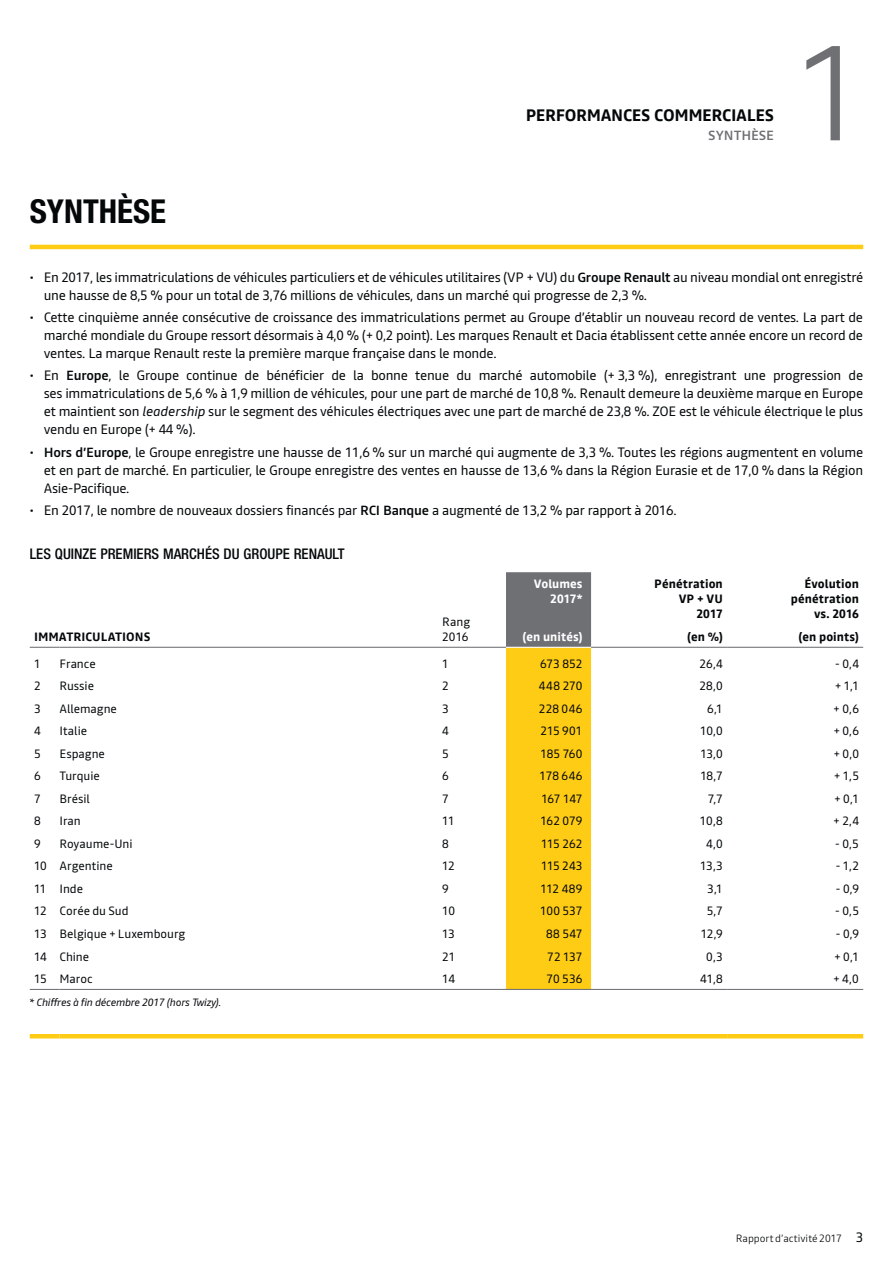
<style>
.page{position:relative;width:893px;height:1263px;background:#fff}
.page>*{position:absolute;margin:0;border:0;box-sizing:border-box;transform-origin:0 0}
.custom{font:300 135px "Read";color:#6e7074}
.t1{font:700 condensed 33px "Helvetica Neue LT Std";color:#040809}
.custom-2{font:700 16.5px "Read";letter-spacing:-.02em;color:#040809}
.t2{font:500 condensed 14.7px "Helvetica Neue";color:#040809}
.t3{font:13.5px/18px "Read";letter-spacing:-.02em;color:#040809;text-align:justify}
.t4{font:500 13.5px "Read";letter-spacing:-.005em;color:#6e7074}
.custom-3{font:12px/15px "Read";letter-spacing:-.005em;color:#040809}
.custom-4{font:700 12px/15px "Read";letter-spacing:.005em;color:#040809;text-align:right}
.t5{font:700 12px/15px "Read";letter-spacing:.005em;color:#fff;text-align:right}
.t6{font:italic 10.5px "Read";letter-spacing:-.025em;color:#040809}
.t7{font:300 10.5px "Read";letter-spacing:-.01em;color:#040809}
.s1{font-weight:500}
.s2{font-style:italic}
.s3{font-weight:400;font-size:13.5px}
</style>
<div class="page">
<hr style="left:30px;top:245px;width:833px;height:4px;background:#ffcc15">
<svg style="left:30px;top:573px;width:833px;height:416px"></svg>
<svg style="left:506px;top:572px;width:85px;height:417px;background:#e4bb26"></svg>
<hr style="left:30px;top:647px;width:30px;height:1px;background:#6e7074">
<hr style="left:60px;top:647px;width:446px;height:1px;background:#6e7074">
<hr style="left:591px;top:647px;width:136px;height:1px;background:#6e7074">
<hr style="left:727px;top:647px;width:136px;height:1px;background:#6e7074">
<hr style="left:30px;top:989px;width:30px;height:1px;background:#6e7074">
<hr style="left:60px;top:989px;width:667px;height:1px;background:#6e7074">
<hr style="left:727px;top:989px;width:136px;height:1px;background:#6e7074">
<hr style="left:506px;top:647px;width:85px;height:1px;background:#fff">
<hr style="left:30px;top:1034px;width:30px;height:4px;background:#ffcc15">
<hr style="left:60px;top:1034px;width:667px;height:4px;background:#ffcc15">
<hr style="left:727px;top:1034px;width:136px;height:4px;background:#ffcc15">
<h3 class="t1" style="left:30px;top:193px;width:138px">SYNTHÈSE</h3>
<p class="custom-2" style="left:526px;top:108px;width:250px">PERFORMANCES COMMERCIALES</p>
<p class="t4" style="left:708px;top:129px;width:67px">SYNTHÈSE</p>
<p class="custom" style="left:795px;top:30px;width:76px">1</p>
<p class="t3" style="left:44px;top:269px;width:821px;text-indent:-14px">• En 2017, les immatriculations de véhicules particuliers et de véhicules utilitaires (VP + VU) du <span class="s1">Groupe Renault</span> au niveau mondial ont enregistré une hausse de 8,5 % pour un total de 3,76 millions de véhicules, dans un marché qui progresse de 2,3 %.</p>
<p class="t3" style="left:44px;top:309px;width:821px;text-indent:-14px">• Cette cinquième année consécutive de croissance des immatriculations permet au Groupe d’établir un nouveau record de ventes. La part de marché mondiale du Groupe ressort désormais à 4,0 % (+ 0,2 point). Les marques Renault et Dacia établissent cette année encore un record de ventes. La marque Renault reste la première marque française dans le monde.</p>
<p class="t3" style="left:44px;top:367px;width:821px;text-indent:-14px">• En <span class="s1">Europe</span>, le Groupe continue de bénéficier de la bonne tenue du marché automobile (+ 3,3 %), enregistrant une progression de ses immatriculations de 5,6 % à 1,9 million de véhicules, pour une part de marché de 10,8 %. Renault demeure la deuxième marque en Europe et maintient son <span class="s2">leadership</span> sur le segment des véhicules électriques avec une part de marché de 23,8 %. ZOE est le véhicule électrique le plus vendu en Europe (+ 44 %).</p>
<p class="t3" style="left:44px;top:444px;width:821px;text-indent:-14px">• <span class="s1">Hors d’Europe</span>, le Groupe enregistre une hausse de 11,6 % sur un marché qui augmente de 3,3 %. Toutes les régions augmentent en volume et en part de marché. En particulier, le Groupe enregistre des ventes en hausse de 13,6 % dans la Région Eurasie et de 17,0 % dans la Région Asie-Pacifique.</p>
<p class="t3" style="left:30px;top:502px;width:648px">• En 2017, le nombre de nouveaux dossiers financés par <span class="s1">RCI Banque</span> a augmenté de 13,2 % par rapport à 2016.</p>
<h4 class="t2" style="left:30px;top:549px;width:316px">LES QUINZE PREMIERS MARCHÉS DU GROUPE RENAULT</h4>
<p class="custom-4" style="left:34px;top:630px;width:118px">IMMATRICULATIONS</p>
<p class="custom-3" style="left:442px;top:615px;width:29px">Rang<br>2016</p>
<p class="t5" style="left:534px;top:577px;width:50px">Volumes<br>2017*</p>
<p class="custom-4" style="left:654px;top:577px;width:70px">Pénétration<br>VP + VU<br>2017</p>
<p class="custom-4" style="left:791px;top:577px;width:70px">Évolution pénétration vs. 2016</p>
<p class="t5" style="left:522px;top:630px;width:62px">(en unités)</p>
<p class="custom-4" style="left:687px;top:630px;width:37px">(en %)</p>
<p class="custom-4" style="left:798px;top:630px;width:62px">(en points)</p>
<p class="custom-3" style="left:34px;top:657px;width:8px">1</p>
<p class="custom-3" style="left:60px;top:657px;width:38px">France</p>
<p class="custom-3" style="left:442px;top:657px;width:8px">1</p>
<p class="custom-3" style="left:540px;top:657px;width:44px">673 852</p>
<p class="custom-3" style="left:699px;top:657px;width:25px">26,4</p>
<p class="custom-3" style="left:835px;top:657px;width:25px">- 0,4</p>
<p class="custom-3" style="left:34px;top:679px;width:8px">2</p>
<p class="custom-3" style="left:60px;top:679px;width:36px">Russie</p>
<p class="custom-3" style="left:442px;top:679px;width:8px">2</p>
<p class="custom-3" style="left:539px;top:679px;width:45px">448 270</p>
<p class="custom-3" style="left:699px;top:679px;width:25px">28,0</p>
<p class="custom-3" style="left:835px;top:679px;width:25px">+ 1,1</p>
<p class="custom-3" style="left:34px;top:702px;width:8px">3</p>
<p class="custom-3" style="left:60px;top:702px;width:59px">Allemagne</p>
<p class="custom-3" style="left:442px;top:702px;width:8px">3</p>
<p class="custom-3" style="left:539px;top:702px;width:45px">228 046</p>
<p class="custom-3" style="left:707px;top:702px;width:17px">6,1</p>
<p class="custom-3" style="left:834px;top:702px;width:27px">+ 0,6</p>
<p class="custom-3" style="left:34px;top:724px;width:8px">4</p>
<p class="custom-3" style="left:60px;top:724px;width:29px">Italie</p>
<p class="custom-3" style="left:442px;top:724px;width:8px">4</p>
<p class="custom-3" style="left:540px;top:724px;width:44px">215 901</p>
<p class="custom-3" style="left:700px;top:724px;width:24px">10,0</p>
<p class="custom-3" style="left:834px;top:724px;width:27px">+ 0,6</p>
<p class="custom-3" style="left:34px;top:747px;width:8px">5</p>
<p class="custom-3" style="left:60px;top:747px;width:47px">Espagne</p>
<p class="custom-3" style="left:442px;top:747px;width:8px">5</p>
<p class="custom-3" style="left:540px;top:747px;width:44px">185 760</p>
<p class="custom-3" style="left:700px;top:747px;width:24px">13,0</p>
<p class="custom-3" style="left:834px;top:747px;width:27px">+ 0,0</p>
<p class="custom-3" style="left:34px;top:769px;width:8px">6</p>
<p class="custom-3" style="left:60px;top:769px;width:42px">Turquie</p>
<p class="custom-3" style="left:442px;top:769px;width:8px">6</p>
<p class="custom-3" style="left:540px;top:769px;width:44px">178 646</p>
<p class="custom-3" style="left:700px;top:769px;width:24px">18,7</p>
<p class="custom-3" style="left:834px;top:769px;width:26px">+ 1,5</p>
<p class="custom-3" style="left:34px;top:792px;width:8px">7</p>
<p class="custom-3" style="left:60px;top:792px;width:32px">Brésil</p>
<p class="custom-3" style="left:442px;top:792px;width:8px">7</p>
<p class="custom-3" style="left:541px;top:792px;width:43px">167 147</p>
<p class="custom-3" style="left:708px;top:792px;width:17px">7,7</p>
<p class="custom-3" style="left:835px;top:792px;width:26px">+ 0,1</p>
<p class="custom-3" style="left:34px;top:814px;width:8px">8</p>
<p class="custom-3" style="left:60px;top:814px;width:23px">Iran</p>
<p class="custom-3" style="left:442px;top:814px;width:14px">11</p>
<p class="custom-3" style="left:540px;top:814px;width:44px">162 079</p>
<p class="custom-3" style="left:700px;top:814px;width:24px">10,8</p>
<p class="custom-3" style="left:834px;top:814px;width:27px">+ 2,4</p>
<p class="custom-3" style="left:34px;top:837px;width:8px">9</p>
<p class="custom-3" style="left:60px;top:837px;width:75px">Royaume-Uni</p>
<p class="custom-3" style="left:442px;top:837px;width:8px">8</p>
<p class="custom-3" style="left:541px;top:837px;width:43px">115 262</p>
<p class="custom-3" style="left:706px;top:837px;width:18px">4,0</p>
<p class="custom-3" style="left:835px;top:837px;width:25px">- 0,5</p>
<p class="custom-3" style="left:34px;top:859px;width:80px">10 Argentine</p>
<p class="custom-3" style="left:442px;top:859px;width:14px">12</p>
<p class="custom-3" style="left:541px;top:859px;width:43px">115 243</p>
<p class="custom-3" style="left:700px;top:859px;width:24px">13,3</p>
<p class="custom-3" style="left:836px;top:859px;width:25px">- 1,2</p>
<p class="custom-3" style="left:34px;top:882px;width:51px">11 Inde</p>
<p class="custom-3" style="left:442px;top:882px;width:8px">9</p>
<p class="custom-3" style="left:540px;top:882px;width:44px">112 489</p>
<p class="custom-3" style="left:707px;top:882px;width:17px">3,1</p>
<p class="custom-3" style="left:836px;top:882px;width:25px">- 0,9</p>
<p class="custom-3" style="left:34px;top:904px;width:96px">12 Corée du Sud</p>
<p class="custom-3" style="left:442px;top:904px;width:14px">10</p>
<p class="custom-3" style="left:540px;top:904px;width:44px">100 537</p>
<p class="custom-3" style="left:707px;top:904px;width:18px">5,7</p>
<p class="custom-3" style="left:835px;top:904px;width:25px">- 0,5</p>
<p class="custom-3" style="left:34px;top:927px;width:153px">13 Belgique + Luxembourg</p>
<p class="custom-3" style="left:442px;top:927px;width:14px">13</p>
<p class="custom-3" style="left:546px;top:927px;width:38px">88 547</p>
<p class="custom-3" style="left:701px;top:927px;width:24px">12,9</p>
<p class="custom-3" style="left:836px;top:927px;width:25px">- 0,9</p>
<p class="custom-3" style="left:34px;top:949px;width:57px">14 Chine</p>
<p class="custom-3" style="left:442px;top:949px;width:15px">21</p>
<p class="custom-3" style="left:547px;top:949px;width:37px">72 137</p>
<p class="custom-3" style="left:706px;top:949px;width:18px">0,3</p>
<p class="custom-3" style="left:835px;top:949px;width:26px">+ 0,1</p>
<p class="custom-3" style="left:34px;top:972px;width:60px">15 Maroc</p>
<p class="custom-3" style="left:442px;top:972px;width:14px">14</p>
<p class="custom-3" style="left:547px;top:972px;width:37px">70 536</p>
<p class="custom-3" style="left:700px;top:972px;width:24px">41,8</p>
<p class="custom-3" style="left:833px;top:972px;width:27px">+ 4,0</p>
<p class="t6" style="left:30px;top:998px;width:193px">* Chiffres à fin décembre 2017 (hors Twizy).</p>
<p class="t7" style="left:736px;top:1233px;width:129px">Rapport d’activité 2017 <span class="s3">3</span></p>
</div>
